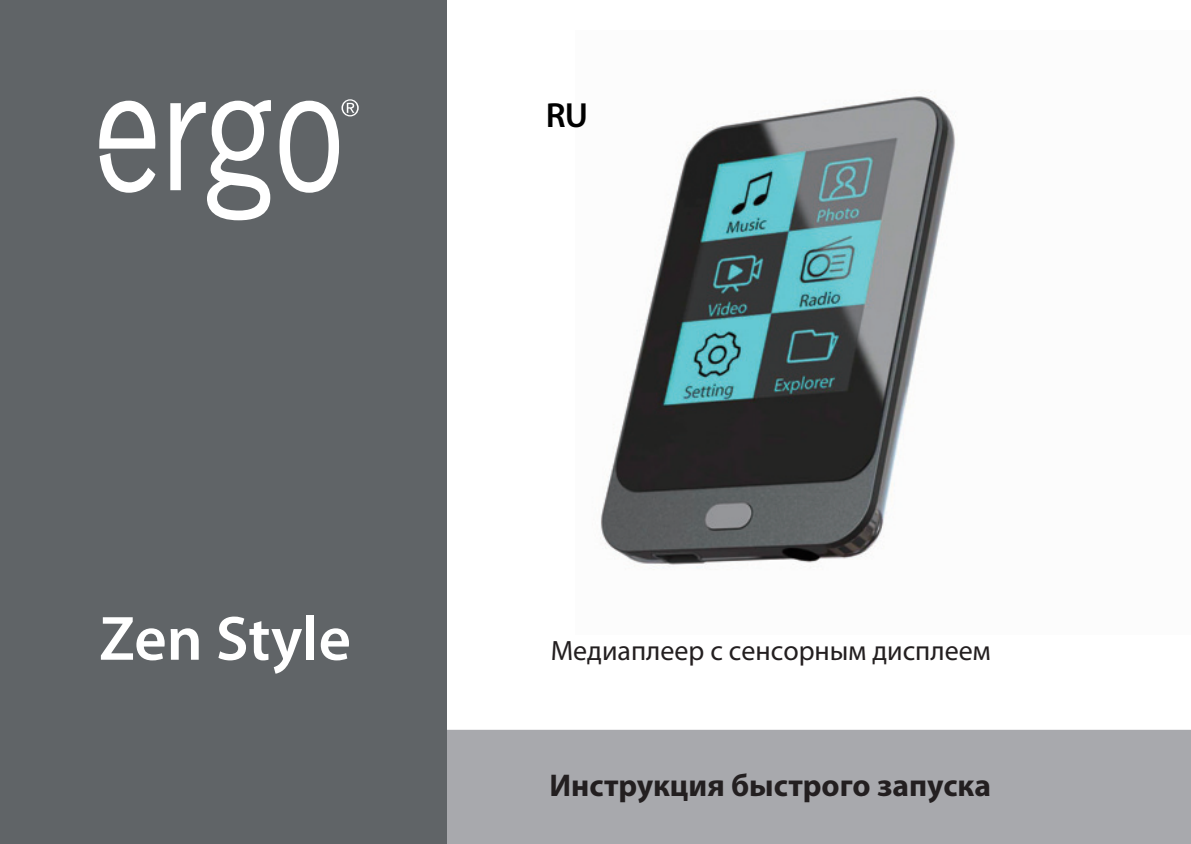
<style>
.page{position:relative;width:1191px;height:844px;background:#fff}
.page>*{position:absolute;margin:0;border:0;box-sizing:border-box;transform-origin:0 0}
.t1{font:600 63px "Myriad Pro";color:#fff}
.t2{font:600 35px "Myriad Pro";color:#000}
.t3{font:700 31.5px "Myriad Pro";color:#231f20}
.t4{font:28px "Myriad Pro";color:#231f20}
</style>
<div class="page">
<div style="left:446px;top:729px;width:745px;height:114px;background:#a8a9ad"></div>
<img style="left:600px;top:96px;width:356px;height:474px">
<div style="left:0;top:0;width:446px;height:843px;background:#606467"></div>
<svg style="left:99px;top:101px;width:57px;height:92px"></svg>
<svg style="left:170px;top:100px;width:101px;height:120px"></svg>
<svg style="left:279px;top:99px;width:80px;height:94px"></svg>
<h1 class="t1" style="left:99px;top:598px;width:253px">Zen Style</h1>
<p class="t2" style="left:546px;top:93px;width:44px">RU</p>
<p class="t4" style="left:550px;top:633px;width:441px">Медиаплеер с сенсорным дисплеем</p>
<p class="t3" style="left:549px;top:765px;width:443px">Инструкция быстрого запуска</p>
</div>
